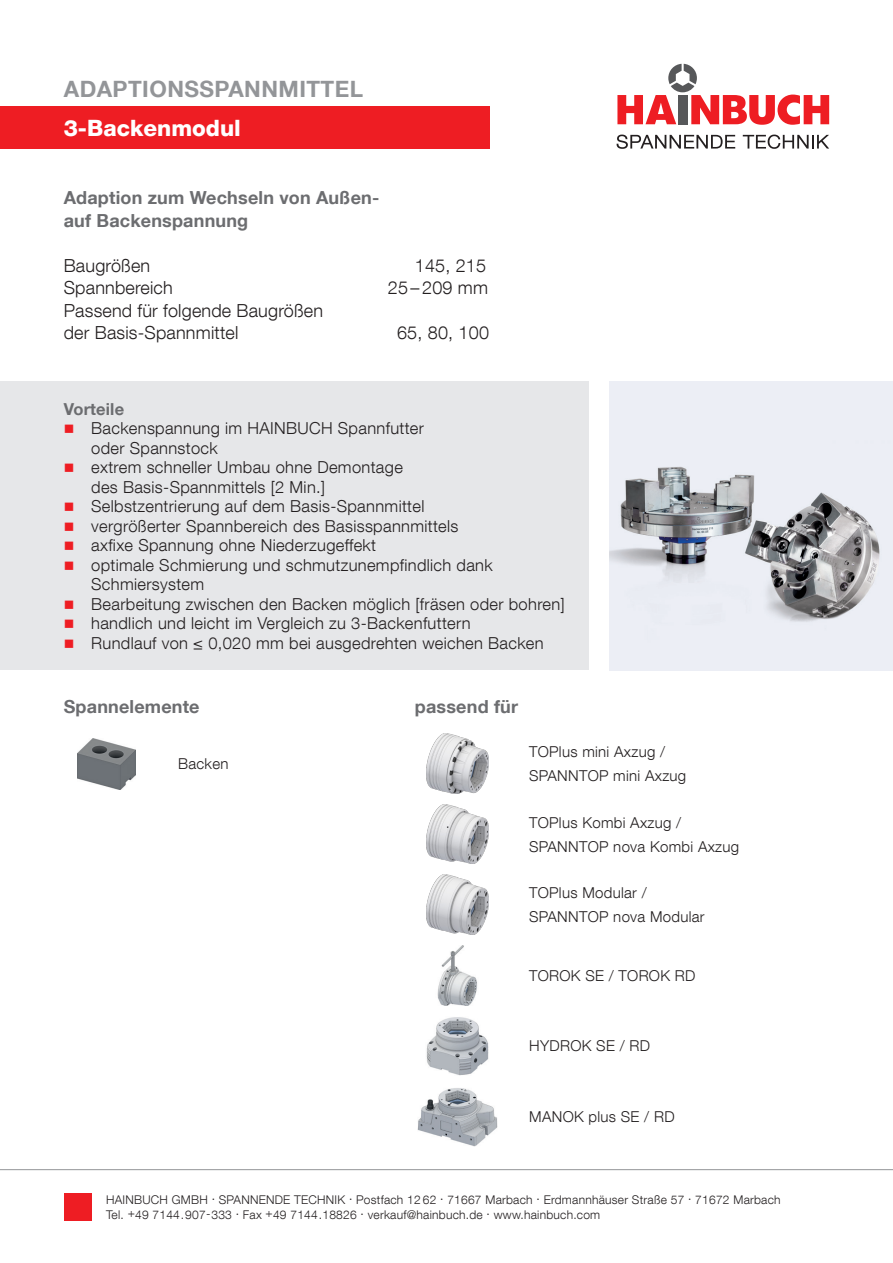
<style>
.page{position:relative;width:893px;height:1263px;background:#fff}
.page>*{position:absolute;margin:0;border:0;box-sizing:border-box;transform-origin:0 0}
.t1{font:700 22.5px "Helvetica Neue LT Com";letter-spacing:.02em;color:#939598}
.t2{font:800 22.5px "Helvetica Neue LT Com";color:#fff}
.t3{font:300 18px "Helvetica Neue LT Com";letter-spacing:.01em;color:#231f20}
.t4{font:700 18px/22.5px "Helvetica Neue LT Com";letter-spacing:.01em;color:#6c6d70}
.t5{font:300 16.5px/19.5px "Helvetica Neue LT Com";letter-spacing:.02em;color:#231f20}
.t6{font:700 16.5px "Helvetica Neue LT Com";letter-spacing:.01em;color:#6c6d70}
.t7{font:300 15px "Helvetica Neue LT Com";letter-spacing:.02em;color:#231f20}
.t8{font:300 12px/15px "Helvetica Neue LT Com";letter-spacing:.02em;color:#231f20}
</style>
<div class="page">
<svg style="left:617px;top:135px;width:118px;height:14px"></svg>
<svg style="left:743px;top:135px;width:86px;height:14px"></svg>
<svg style="left:617px;top:64px;width:212px;height:61px"></svg>
<div style="left:65px;top:1193px;width:27px;height:27px;background:#ee1d23"></div>
<hr style="left:0;top:1169px;width:893px;height:1px;background:#939598">
<div style="left:0;top:106px;width:489px;height:43px;background:#ee1d23"></div>
<div style="left:0;top:382px;width:588px;height:288px;background:#e6e7e9"></div>
<img style="left:609px;top:382px;width:284px;height:288px">
<img style="left:78px;top:738px;width:57px;height:51px">
<img style="left:427px;top:734px;width:61px;height:59px">
<img style="left:426px;top:804px;width:63px;height:60px">
<img style="left:426px;top:875px;width:63px;height:59px">
<img style="left:437px;top:945px;width:40px;height:60px">
<img style="left:426px;top:1017px;width:63px;height:58px">
<img style="left:417px;top:1088px;width:81px;height:58px">
<p class="t1" style="left:64px;top:75px;width:301px">ADAPTIONSSPANNMITTEL</p>
<p class="t2" style="left:64px;top:114px;width:179px">3-Backenmodul</p>
<p class="t4" style="left:64px;top:186px;width:317px">Adaption zum Wechseln von Außen&shy;auf Backenspannung</p>
<p class="t3" style="left:64px;top:254px;width:88px">Baugrößen</p>
<p class="t3" style="left:415px;top:254px;width:73px">145, 215</p>
<p class="t3" style="left:64px;top:277px;width:111px">Spannbereich</p>
<p class="t3" style="left:388px;top:277px;width:102px">25 – 209 mm</p>
<p class="t3" style="left:64px;top:299px;width:261px">Passend für folgende Baugrößen</p>
<p class="t3" style="left:64px;top:322px;width:176px">der Basis-Spannmittel</p>
<p class="t3" style="left:397px;top:322px;width:93px">65, 80, 100</p>
<p class="t6" style="left:64px;top:398px;width:62px">Vorteile</p>
<p class="t5" style="left:91px;top:418px;width:334px">Backenspannung im HAINBUCH Spannfutter oder Spannstock</p>
<p class="t5" style="left:91px;top:457px;width:313px">extrem schneller Umbau ohne Demontage des Basis-Spannmittels [2 Min.]</p>
<p class="t5" style="left:91px;top:496px;width:335px">Selbstzentrierung auf dem Basis-Spannmittel</p>
<p class="t5" style="left:91px;top:516px;width:369px">vergrößerter Spannbereich des Basisspannmittels</p>
<p class="t5" style="left:91px;top:535px;width:286px">axfixe Spannung ohne Niederzugeffekt</p>
<p class="t5" style="left:91px;top:555px;width:403px">optimale Schmierung und schmutzunempfindlich dank<br>Schmiersystem</p>
<p class="t5" style="left:91px;top:594px;width:475px">Bearbeitung zwischen den Backen möglich [fräsen oder bohren]</p>
<p class="t5" style="left:91px;top:613px;width:381px">handlich und leicht im Vergleich zu 3-Backenfuttern</p>
<p class="t5" style="left:91px;top:633px;width:454px">Rundlauf von ≤ 0,020 mm bei ausgedrehten weichen Backen</p>
<p class="t4" style="left:64px;top:694px;width:137px">Spannelemente</p>
<p class="t7" style="left:178px;top:754px;width:52px">Backen</p>
<p class="t4" style="left:415px;top:694px;width:105px">passend für</p>
<p class="t7" style="left:529px;top:742px;width:137px">TOPlus mini Axzug /</p>
<p class="t7" style="left:529px;top:766px;width:159px">SPANNTOP mini Axzug</p>
<p class="t7" style="left:529px;top:813px;width:154px">TOPlus Kombi Axzug /</p>
<p class="t7" style="left:529px;top:837px;width:212px">SPANNTOP nova Kombi Axzug</p>
<p class="t7" style="left:529px;top:883px;width:119px">TOPlus Modular /</p>
<p class="t7" style="left:529px;top:907px;width:177px">SPANNTOP nova Modular</p>
<p class="t7" style="left:529px;top:966px;width:168px">TOROK SE / TOROK RD</p>
<p class="t7" style="left:529px;top:1036px;width:122px">HYDROK SE / RD</p>
<p class="t7" style="left:529px;top:1107px;width:147px">MANOK plus SE / RD</p>
<p class="t8" style="left:106px;top:1191px;width:676px">HAINBUCH GMBH · SPANNENDE TECHNIK · Postfach 12 62 · 71667 Marbach · Erdmannhäuser Straße 57 · 71672 Marbach<br>Tel. +49 7144.907-333 · Fax +49 7144.18826 · verkauf@hainbuch.de · www.hainbuch.com</p>
</div>
